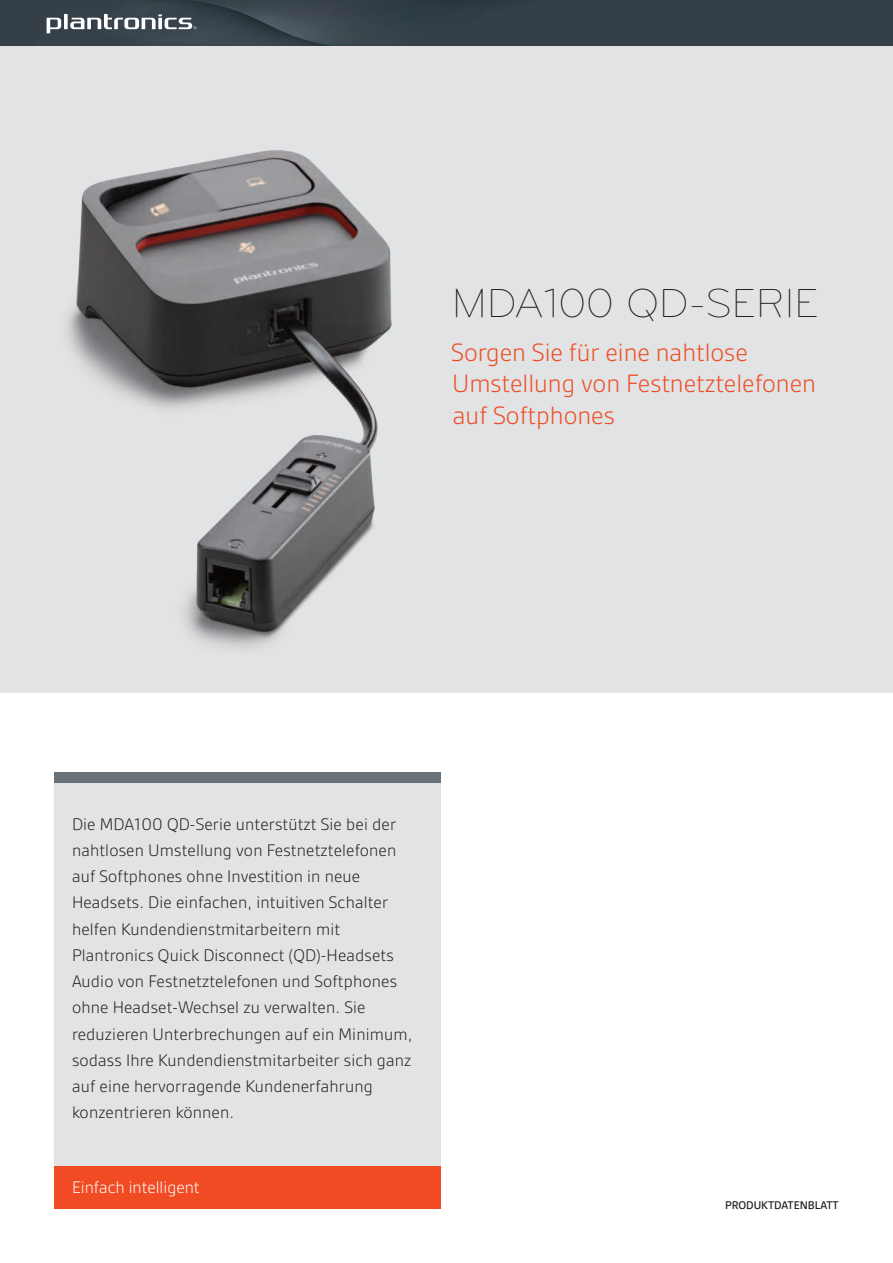
<style>
.page{position:relative;width:893px;height:1263px;background:#fff}
.page>*{position:absolute;margin:0;border:0;box-sizing:border-box;transform-origin:0 0}
.t1{font:42px "Bryant Light Alternate";letter-spacing:-.01em;color:#231f20}
.t2{font:300 27px/31.5px "Gesta";color:#f04b23}
.t3{font:300 18px/26.2px "Gesta";letter-spacing:.01em;color:#231f20}
.t4{font:300 18px "Gesta";color:#fff}
.t5{font:500 12px "Gesta";color:#231f20}
</style>
<div class="page">
<svg style="left:0;top:0;width:893px;height:47px;background:#3d484f"></svg>
<div style="left:0;top:47px;width:893px;height:646px;background:#e1e3e4"></div>
<img style="left:67px;top:150px;width:325px;height:499px">
<div style="left:54px;top:782px;width:386px;height:384px;background:#e1e3e4"></div>
<div style="left:54px;top:1166px;width:386px;height:43px;background:#f04b23"></div>
<div style="left:54px;top:772px;width:386px;height:10px;background:#697178"></div>
<h1 class="t1" style="left:452px;top:289px;width:369px">MDA100 QD-SERIE</h1>
<h2 class="t2" style="left:451px;top:339px;width:366px">Sorgen Sie für eine nahtlose<br>Umstellung von Festnetztelefonen auf Softphones</h2>
<p class="t3" style="left:72px;top:812px;width:342px">Die MDA100 QD-Serie unterstützt Sie bei der nahtlosen Umstellung von Festnetztelefonen auf Softphones ohne Investition in neue Headsets. Die einfachen, intuitiven Schalter helfen Kundendienstmitarbeitern mit Plantronics Quick Disconnect (QD)-Headsets Audio von Festnetztelefonen und Softphones ohne Headset-Wechsel zu verwalten. Sie reduzieren Unterbrechungen auf ein Minimum, sodass Ihre Kundendienstmitarbeiter sich ganz auf eine hervorragende Kundenerfahrung konzentrieren können.</p>
<p class="t4" style="left:72px;top:1181px;width:129px">Einfach intelligent</p>
<p class="t5" style="left:725px;top:1199px;width:115px">PRODUKTDATENBLATT</p>
</div>
